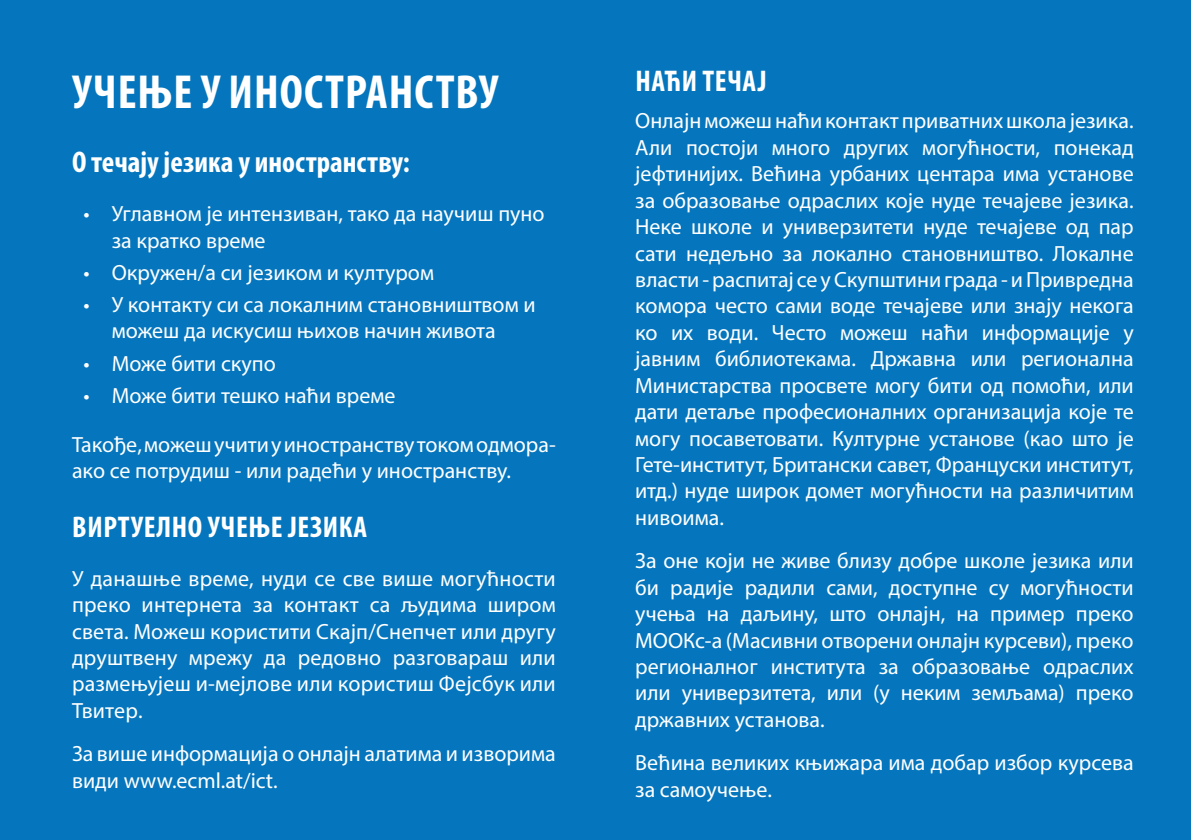
<style>
.page{position:relative;width:1191px;height:840px;background:#fff}
.page>*{position:absolute;margin:0;border:0;box-sizing:border-box;transform-origin:0 0}
.t1{font:700 condensed 48px "Myriad Pro";letter-spacing:.02em;color:#fff}
.t2{font:700 condensed 30px "Myriad Pro";letter-spacing:.02em;color:#fff}
.t3{font:700 condensed 30px "Myriad Pro";color:#fff}
.t4{font:22px/26.4px "Myriad Pro";color:#fff}
</style>
<div class="page">
<div style="left:0;top:0;width:1191px;height:839px;background:#0576bd"></div>
<h1 class="t1" style="left:72px;top:62px;width:427px">УЧЕЊЕ У ИНОСТРАНСТВУ</h1>
<h2 class="t3" style="left:72px;top:143px;width:339px">О течају језика у иностранству:</h2>
<p class="t4" style="left:112px;top:200px;width:434px;text-indent:-28px">• Углавном је интензиван, тако да научиш пуно за кратко време</p>
<p class="t4" style="left:83px;top:259px;width:352px">• Окружен/а си језиком и културом</p>
<p class="t4" style="left:83px;top:291px;width:454px;text-align:center">• У контакту си са локалним становништвом и можеш да искусиш њихов начин живота</p>
<p class="t4" style="left:83px;top:349px;width:194px">• Може бити скупо</p>
<p class="t4" style="left:83px;top:381px;width:314px">• Може бити тешко наћи време</p>
<p class="t4" style="left:72px;top:430px;width:485px">Такође, можеш учити у иностранству током одмора&shy;ако се потрудиш - или радећи у иностранству.</p>
<h2 class="t2" style="left:72px;top:507px;width:296px">ВИРТУЕЛНО УЧЕЊЕ ЈЕЗИКА</h2>
<p class="t4" style="left:72px;top:564px;width:485px;text-align:justify">У данашње време, нуди се све више могућности преко интернета за контакт са људима широм света. Можеш користити Скајп/Снепчет или другу друштвену мрежу да редовно разговараш или размењујеш и-мејлове или користиш Фејсбук или Твитер.</p>
<p class="t4" style="left:72px;top:740px;width:485px">За више информација о онлајн алатима и изворима види www.ecml.at/ict.</p>
<h2 class="t2" style="left:635px;top:62px;width:133px">НАЋИ ТЕЧАЈ</h2>
<p class="t4" style="left:635px;top:107px;width:500px;text-align:justify">Онлајн можеш наћи контакт приватних школа језика.<br>Али постоји много других могућности, понекад јефтинијих. Већина урбаних центара има установе за образовање одраслих које нуде течајеве језика.<br>Неке школе и универзитети нуде течајеве од пар сати недељно за локално становништво. Локалне власти - распитај се у Скупштини града - и Привредна комора често сами воде течајеве или знају некога ко их води. Често можеш наћи информације у јавним библиотекама. Државна или регионална Министарства просвете могу бити од помоћи, или дати детаље професионалних организација које те могу посаветовати. Културне установе (као што је Гете-институт, Британски савет, Француски институт, итд.) нуде широк домет могућности на различитим нивоима.</p>
<p class="t4" style="left:635px;top:547px;width:500px;text-align:justify">За оне који не живе близу добре школе језика или би радије радили сами, доступне су могућности учења на даљину, што онлајн, на пример преко МООКс-а (Масивни отворени онлајн курсеви), преко регионалног института за образовање одраслих или универзитета, или (у неким земљама) преко државних установа.</p>
<p class="t4" style="left:635px;top:749px;width:500px">Већина великих књижара има добар избор курсева за самоучење.</p>
</div>
